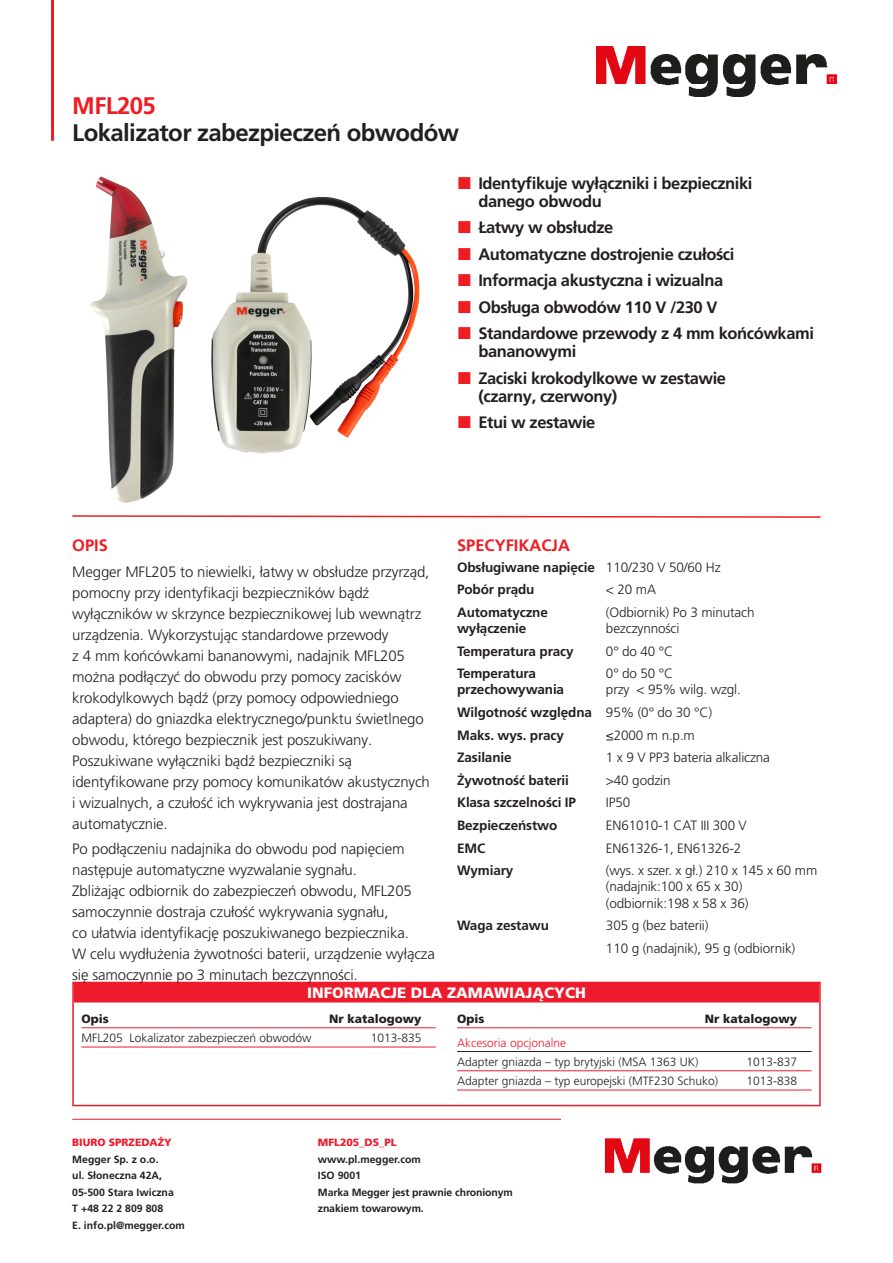
<style>
.page{position:relative;width:893px;height:1263px;background:#fff}
.page>*{position:absolute;margin:0;border:0;box-sizing:border-box;transform-origin:0 0}
.t1{font:700 24px "Frutiger LT Pro";letter-spacing:-.025em;color:#231f20}
.t2{font:700 24px "Frutiger LT Pro";letter-spacing:-.025em;color:#ee1d23}
.t3{font:700 16.5px/18px "Frutiger LT Pro";letter-spacing:-.025em;color:#231f20}
.Body_Header{font:700 16.5px "Frutiger LT Pro";color:#ee1d23}
.Body{font:300 15px/21px "Frutiger LT Pro";letter-spacing:-.01em;color:#231f20}
.Ordering_Information{font:900 15px "Frutiger LT Pro";color:#fff}
.Speciicaitons_Body{font:300 13.5px/16.2px "Frutiger LT Pro";letter-spacing:-.01em;color:#231f20}
.Speciicaitons_Body-2{font:700 13.5px "Frutiger LT Pro";letter-spacing:-.01em;color:#231f20}
.Item__Qty__Cat__No{font:300 12px "Frutiger LT Pro";color:#231f20}
.Item__Qty__Cat__No-2{font:900 12px "Frutiger LT Pro";color:#231f20}
.Included_Optional_Ac{font:300 12px "Frutiger LT Pro";color:#ee1b2c}
.t4{font:700 10.5px/16.5px "Frutiger LT Pro";color:#231f20}
.t5{font:900 10.5px "Frutiger LT Pro";color:#ee1b2c}
.s1{font-weight:300}
</style>
<div class="page">
<hr style="left:72px;top:1119px;width:749px;height:1px;background:#ee1b2c">
<img style="left:561px;top:1106px;width:261px;height:78px">
<div style="left:74px;top:983px;width:745px;height:19px;background:#ee1b2c"></div>
<hr style="left:81px;top:1027px;width:355px;height:1px;background:#ee1b2c">
<hr style="left:81px;top:1047px;width:355px;height:1px;background:#ee1b2c">
<hr style="left:457px;top:1027px;width:354px;height:1px;background:#ee1b2c">
<hr style="left:457px;top:1051px;width:354px;height:1px;background:#231f20">
<hr style="left:457px;top:1070px;width:354px;height:1px;background:#ee1b2c">
<hr style="left:457px;top:1090px;width:354px;height:1px;background:#ee1b2c">
<div style="left:72px;top:982px;width:749px;height:124px;border:2px solid #ee1b2c"></div>
<hr style="left:51px;top:0;width:3px;height:141px;background:#ee1d23">
<img style="left:596px;top:47px;width:240px;height:50px">
<svg style="left:72px;top:515px;width:749px;height:3px"></svg>
<img style="left:90px;top:176px;width:268px;height:327px">
<h1 class="t2" style="left:72px;top:91px;width:85px">MFL205</h1>
<h1 class="t1" style="left:72px;top:118px;width:388px">Lokalizator zabezpieczeń obwodów</h1>
<p class="t3" style="left:478px;top:174px;width:275px">Identyfikuje wyłączniki i bezpieczniki danego obwodu</p>
<p class="t3" style="left:478px;top:219px;width:137px">Łatwy w obsłudze</p>
<p class="t3" style="left:478px;top:245px;width:258px">Automatyczne dostrojenie czułości</p>
<p class="t3" style="left:478px;top:272px;width:246px">Informacja akustyczna i wizualna</p>
<p class="t3" style="left:478px;top:298px;width:241px">Obsługa obwodów 110 V /230 V</p>
<p class="t3" style="left:478px;top:325px;width:337px">Standardowe przewody z 4 mm końcówkami bananowymi</p>
<p class="t3" style="left:478px;top:369px;width:249px">Zaciski krokodylkowe w zestawie (czarny, czerwony)</p>
<p class="t3" style="left:478px;top:414px;width:119px">Etui w zestawie</p>
<p class="Body_Header" style="left:72px;top:536px;width:37px">OPIS</p>
<p class="Body" style="left:72px;top:561px;width:359px">Megger MFL205 to niewielki, łatwy w obsłudze przyrząd, pomocny przy identyfikacji bezpieczników bądź wyłączników w skrzynce bezpiecznikowej lub wewnątrz urządzenia. Wykorzystując standardowe przewody<br>z 4 mm końcówkami bananowymi, nadajnik MFL205 można podłączyć do obwodu przy pomocy zacisków krokodylkowych bądź (przy pomocy odpowiedniego adaptera) do gniazdka elektrycznego/punktu świetlnego obwodu, którego bezpiecznik jest poszukiwany.<br>Poszukiwane wyłączniki bądź bezpieczniki są identyfikowane przy pomocy komunikatów akustycznych i wizualnych, a czułość ich wykrywania jest dostrajana automatycznie.</p>
<p class="Body" style="left:72px;top:838px;width:364px">Po podłączeniu nadajnika do obwodu pod napięciem następuje automatyczne wyzwalanie sygnału.<br>Zbliżając odbiornik do zabezpieczeń obwodu, MFL205 samoczynnie dostraja czułość wykrywania sygnału,<br>co ułatwia identyfikację poszukiwanego bezpiecznika.<br>W celu wydłużenia żywotności baterii, urządzenie wyłącza się samoczynnie po 3 minutach bezczynności.</p>
<p class="Body_Header" style="left:457px;top:536px;width:114px">SPECYFIKACJA</p>
<p class="Speciicaitons_Body-2" style="left:457px;top:559px;width:265px">Obsługiwane napięcie <span class="s1">110/230 V 50/60 Hz</span></p>
<p class="Speciicaitons_Body-2" style="left:457px;top:582px;width:79px">Pobór prądu</p>
<p class="Speciicaitons_Body" style="left:606px;top:582px;width:52px">&lt; 20 mA</p>
<p class="Speciicaitons_Body-2" style="left:457px;top:604px;width:92px">Automatyczne</p>
<p class="Speciicaitons_Body" style="left:606px;top:604px;width:150px">(Odbiornik) Po 3 minutach</p>
<p class="Speciicaitons_Body-2" style="left:457px;top:620px;width:71px">wyłączenie</p>
<p class="Speciicaitons_Body" style="left:606px;top:620px;width:75px">bezczynności</p>
<p class="Speciicaitons_Body-2" style="left:457px;top:643px;width:118px">Temperatura pracy</p>
<p class="Speciicaitons_Body" style="left:606px;top:643px;width:69px">0° do 40 °C</p>
<p class="Speciicaitons_Body-2" style="left:457px;top:665px;width:80px">Temperatura</p>
<p class="Speciicaitons_Body" style="left:606px;top:666px;width:69px">0° do 50 °C</p>
<p class="Speciicaitons_Body-2" style="left:457px;top:682px;width:109px">przechowywania</p>
<p class="Speciicaitons_Body" style="left:606px;top:682px;width:136px">przy &lt; 95% wilg. wzgl.</p>
<p class="Speciicaitons_Body-2" style="left:457px;top:704px;width:257px">Wilgotność względna <span class="s1">95% (0° do 30 °C)</span></p>
<p class="Speciicaitons_Body-2" style="left:457px;top:727px;width:108px">Maks. wys. pracy</p>
<p class="Speciicaitons_Body" style="left:606px;top:727px;width:90px">≤2000 m n.p.m</p>
<p class="Speciicaitons_Body-2" style="left:457px;top:749px;width:56px">Zasilanie</p>
<p class="Speciicaitons_Body" style="left:606px;top:749px;width:166px">1 x 9 V PP3 bateria alkaliczna</p>
<p class="Speciicaitons_Body-2" style="left:457px;top:772px;width:113px">Żywotność baterii</p>
<p class="Speciicaitons_Body" style="left:606px;top:772px;width:66px">&gt;40 godzin</p>
<p class="Speciicaitons_Body-2" style="left:457px;top:795px;width:120px">Klasa szczelności IP</p>
<p class="Speciicaitons_Body" style="left:606px;top:795px;width:26px">IP50</p>
<p class="Speciicaitons_Body-2" style="left:457px;top:817px;width:102px">Bezpieczeństwo</p>
<p class="Speciicaitons_Body" style="left:606px;top:817px;width:142px">EN61010-1 CAT III 300 V</p>
<p class="Speciicaitons_Body-2" style="left:457px;top:840px;width:30px">EMC</p>
<p class="Speciicaitons_Body" style="left:606px;top:840px;width:137px">EN61326-1, EN61326-2</p>
<p class="Speciicaitons_Body-2" style="left:457px;top:862px;width:58px">Wymiary</p>
<p class="Speciicaitons_Body" style="left:606px;top:862px;width:213px">(wys. x szer. x gł.) 210 x 145 x 60 mm (nadajnik:100 x 65 x 30) (odbiornik:198 x 58 x 36)</p>
<p class="Speciicaitons_Body-2" style="left:457px;top:917px;width:93px">Waga zestawu</p>
<p class="Speciicaitons_Body" style="left:606px;top:917px;width:104px">305 g (bez baterii)</p>
<p class="Speciicaitons_Body" style="left:606px;top:940px;width:191px">110 g (nadajnik), 95 g (odbiornik)</p>
<p class="Ordering_Information" style="left:307px;top:983px;width:280px">INFORMACJE DLA ZAMAWIAJĄCYCH</p>
<p class="Item__Qty__Cat__No-2" style="left:81px;top:1012px;width:29px">Opis</p>
<p class="Item__Qty__Cat__No-2" style="left:329px;top:1012px;width:94px">Nr katalogowy</p>
<p class="Item__Qty__Cat__No" style="left:81px;top:1031px;width:232px">MFL205 Lokalizator zabezpieczeń obwodów</p>
<p class="Item__Qty__Cat__No" style="left:371px;top:1031px;width:52px">1013-835</p>
<p class="Item__Qty__Cat__No-2" style="left:457px;top:1012px;width:29px">Opis</p>
<p class="Item__Qty__Cat__No-2" style="left:705px;top:1012px;width:94px">Nr katalogowy</p>
<p class="Included_Optional_Ac" style="left:457px;top:1036px;width:111px">Akcesoria opcjonalne</p>
<p class="Item__Qty__Cat__No" style="left:457px;top:1055px;width:243px">Adapter gniazda – typ brytyjski (MSA 1363 UK)</p>
<p class="Item__Qty__Cat__No" style="left:747px;top:1055px;width:52px">1013-837</p>
<p class="Item__Qty__Cat__No" style="left:457px;top:1074px;width:263px">Adapter gniazda – typ europejski (MTF230 Schuko)</p>
<p class="Item__Qty__Cat__No" style="left:747px;top:1074px;width:52px">1013-838</p>
<p class="t5" style="left:72px;top:1136px;width:101px">BIURO SPRZEDAŻY</p>
<p class="t4" style="left:72px;top:1151px;width:114px">Megger Sp. z o.o.<br>ul. Słoneczna 42A,<br>05-500 Stara Iwiczna<br>T +48 22 2 809 808<br>E. info.pl@megger.com</p>
<p class="t5" style="left:318px;top:1136px;width:80px">MFL205_DS_PL</p>
<p class="t4" style="left:318px;top:1151px;width:197px">www.pl.megger.com<br>ISO 9001<br>Marka Megger jest prawnie chronionym znakiem towarowym.</p>
</div>
